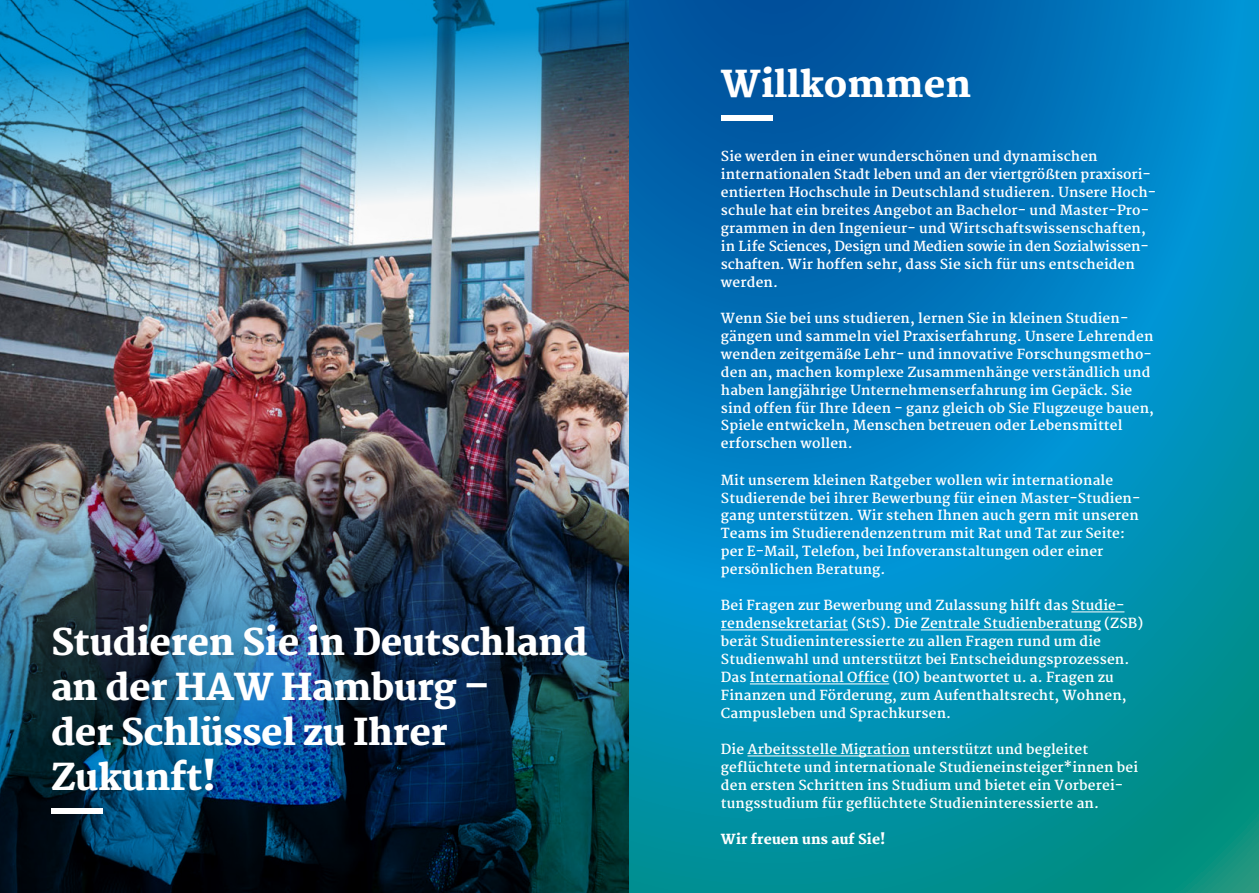
<style>
.page{position:relative;width:1259px;height:893px;background:#fff}
.page>*{position:absolute;margin:0;border:0;box-sizing:border-box;transform-origin:0 0}
.t1{font:800 36px/45px "Martel";letter-spacing:-.01em;color:#fff}
.t2{font:700 13.5px/18px "Martel";letter-spacing:.01em;color:#fff}
.t3{font:800 13.5px "Martel";letter-spacing:.01em;color:#fff}
</style>
<div class="page">
<img style="left:0;top:404px;width:629px;height:489px">
<img style="left:0;top:0;width:629px;height:404px">
<div style="left:51px;top:809px;width:51px;height:5px;background:#fff"></div>
<svg style="left:629px;top:0;width:630px;height:893px;background:#0082b4"></svg>
<hr style="left:1071px;top:612px;width:53px;height:1px;background:#fff">
<hr style="left:721px;top:630px;width:127px;height:1px;background:#fff">
<hr style="left:921px;top:630px;width:180px;height:1px;background:#fff">
<hr style="left:750px;top:684px;width:139px;height:1px;background:#fff">
<hr style="left:747px;top:756px;width:163px;height:1px;background:#fff">
<div style="left:722px;top:116px;width:51px;height:5px;background:#fff"></div>
<h1 class="t1" style="left:51px;top:620px;width:538px">Studieren Sie in Deutschland an der HAW Hamburg –<br>der Schlüssel zu Ihrer<br>Zukunft!</h1>
<h1 class="t1" style="left:721px;top:63px;width:252px">Willkommen</h1>
<p class="t2" style="left:721px;top:147px;width:437px">Sie werden in einer wunderschönen und dynamischen internationalen Stadt leben und an der viertgrößten praxisori&shy;entierten Hochschule in Deutschland studieren. Unsere Hoch&shy;schule hat ein breites Angebot an Bachelor- und Master-Pro&shy;grammen in den Ingenieur- und Wirtschaftswissenschaften, in Life Sciences, Design und Medien sowie in den Sozialwissen&shy;schaften. Wir hoffen sehr, dass Sie sich für uns entscheiden werden.</p>
<p class="t2" style="left:721px;top:309px;width:434px">Wenn Sie bei uns studieren, lernen Sie in kleinen Studien&shy;gängen und sammeln viel Praxiserfahrung. Unsere Lehrenden wenden zeitgemäße Lehr- und innovative Forschungsmetho&shy;den an, machen komplexe Zusammenhänge verständlich und haben langjährige Unternehmenserfahrung im Gepäck. Sie sind offen für Ihre Ideen - ganz gleich ob Sie Flugzeuge bauen, Spiele entwickeln, Menschen betreuen oder Lebensmittel erforschen wollen.</p>
<p class="t2" style="left:721px;top:471px;width:419px">Mit unserem kleinen Ratgeber wollen wir internationale Studierende bei ihrer Bewerbung für einen Master-Studien&shy;gang unterstützen. Wir stehen Ihnen auch gern mit unseren Teams im Studierendenzentrum mit Rat und Tat zur Seite: per E-Mail, Telefon, bei Infoveranstaltungen oder einer persönlichen Beratung.</p>
<p class="t2" style="left:721px;top:597px;width:424px">Bei Fragen zur Bewerbung und Zulassung hilft das Studie&shy;rendensekretariat (StS). Die Zentrale Studienberatung (ZSB) berät Studieninteressierte zu allen Fragen rund um die Studienwahl und unterstützt bei Entscheidungsprozessen.<br>Das International Office (IO) beantwortet u. a. Fragen zu Finanzen und Förderung, zum Aufenthaltsrecht, Wohnen, Campusleben und Sprachkursen.</p>
<p class="t2" style="left:721px;top:741px;width:419px">Die Arbeitsstelle Migration unterstützt und begleitet geflüchtete und internationale Studieneinsteiger*innen bei den ersten Schritten ins Studium und bietet ein Vorberei&shy;tungsstudium für geflüchtete Studieninteressierte an.</p>
<p class="t3" style="left:721px;top:832px;width:166px">Wir freuen uns auf Sie!</p>
</div>
